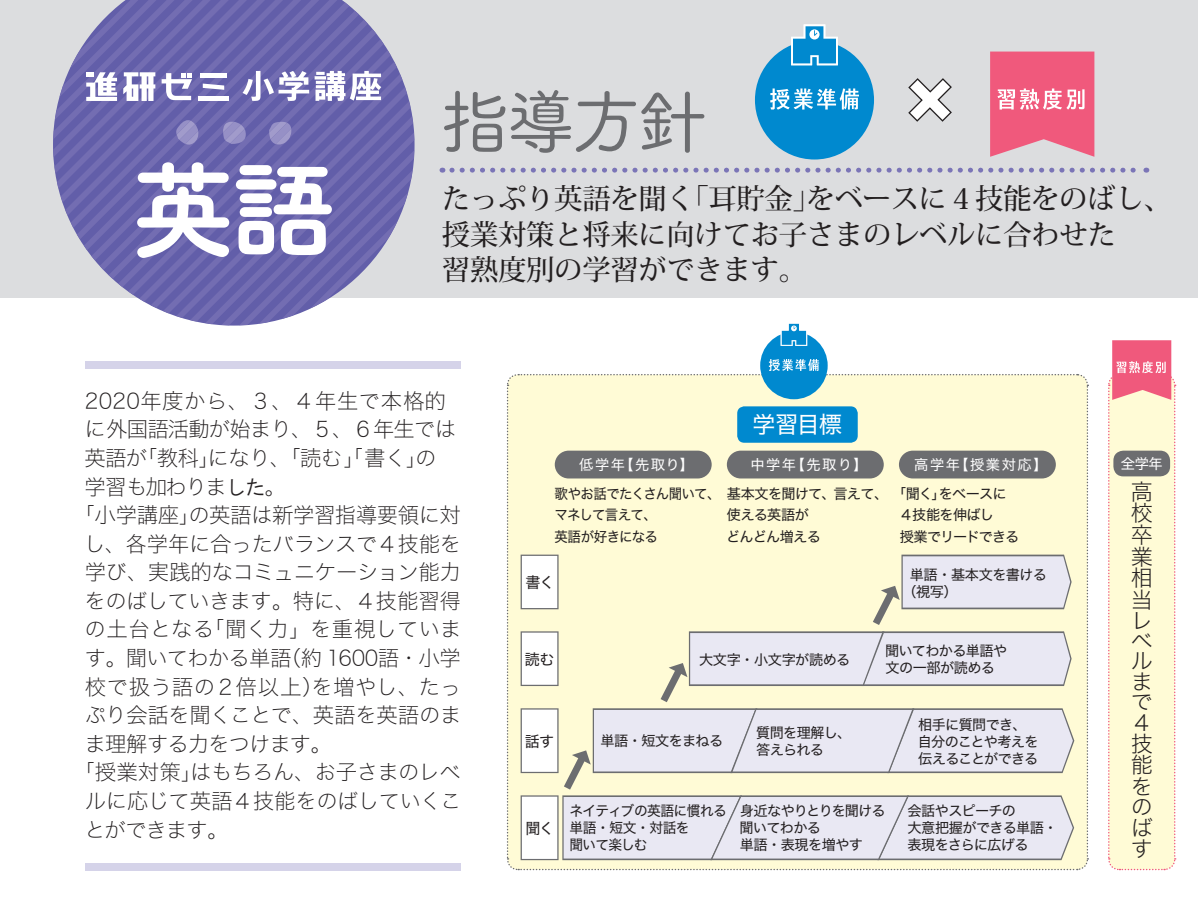
<style>
.page{position:relative;width:1198px;height:911px;background:#fff}
.page>*{position:absolute;margin:0;border:0;box-sizing:border-box;transform-origin:0 0}
.t1{font:106.25px "Tsuku A Rd Gothic Std E";color:#fff}
.t2{font:70.75px "Tsuku A Rd Gothic Std M";color:#6c6d70}
.t3{font:500 28.25px/35.5px "Koz Min Pro";letter-spacing:-.01em;color:#231f20}
.t4{font:23px "Hira Kaku Std W4";color:#fff}
.t5{font:22.25px/21px "Hira Kaku Std W2";color:#231f20;text-align:justify}
.t6{font:21.5px/28.5px "Hira Kaku Std W1";letter-spacing:-.025em;color:#231f20}
.t7{font:21.5px "Hira Kaku Std W1";letter-spacing:-.045em;color:#231f20}
.t8{font:21.5px "Hira Kaku Std W1";letter-spacing:.02em;color:#231f20}
.t9{font:21.5px "Hira Kaku Std W1";color:#231f20}
.t10{font:21.5px "Hira Kaku Std W1";letter-spacing:-.08em;color:#231f20}
.t11{font:15px "Hira Kaku Std W4";letter-spacing:-.06em;color:#231f20}
.t12{font:14.25px/17px "Hira Kaku Std W4";letter-spacing:-.05em;color:#231f20}
.t13{font:14.25px/21.2px "Hira Kaku Std W4";letter-spacing:-.05em;color:#231f20;scale:.95 1}
.t14{font:14.25px "Hira Kaku Std W4";letter-spacing:.1em;color:#fff}
.t15{font:14.25px/21.2px "Hira Kaku Std W4";letter-spacing:-.07em;color:#231f20}
.t16{font:14.25px "Hira Kaku Std W4";letter-spacing:-.03em;color:#231f20}
.s1{font-family:"HGS Gothic M"}
</style>
<div class="page">
<div style="left:0;top:0;width:1198px;height:298px;background:#dcdddf"></div>
<svg style="left:53px;top:0;width:361px;height:325px"></svg>
<svg style="left:452px;top:168px;width:695px;height:5px"></svg>
<svg style="left:990px;top:52px;width:104px;height:105px;background:#ef708e"></svg>
<svg style="left:908px;top:78px;width:44px;height:44px"></svg>
<div style="left:85px;top:361px;width:376px;height:8px;background:#d5d3e9"></div>
<div style="left:85px;top:863px;width:376px;height:7px;background:#d5d3e9"></div>
<svg style="left:1108px;top:340px;width:68px;height:531px;background:#fde9cd"></svg>
<div style="left:1113px;top:450px;width:57px;height:26px;background:#6c6d70;border-radius:10px"></div>
<div style="left:755px;top:40px;width:119px;height:119px;background:#0089cf;border-radius:50%"></div>
<svg style="left:770px;top:88px;width:89px;height:22px"></svg>
<svg style="left:791px;top:24px;width:47px;height:41px"></svg>
<div style="left:760px;top:332px;width:67px;height:67px;background:#0089cf;border-radius:50%"></div>
<svg style="left:780px;top:323px;width:27px;height:23px"></svg>
<svg style="left:506px;top:359px;width:583px;height:512px;background:#e8e8d9"></svg>
<h1 class="t1" style="left:130px;top:126px;width:207px">英語</h1>
<h2 class="t2" style="left:440px;top:68px;width:269px">指導方針</h2>
<h3 class="t3" style="left:806px;top:180px;width:367px">をベースに４技能をのばし、</h3>
<h3 class="t3" style="left:680px;top:180px;width:142px">「耳貯金」</h3>
<h3 class="t3" style="left:442px;top:180px;width:675px">たっぷり英語を聞く<br>授業対策と将来に向けてお子さまのレベルに合わせた習熟度別の学習ができます。</h3>
<p class="t8" style="left:85px;top:384px;width:363px">2020年度から、３、４年生で本格的</p>
<p class="t7" style="left:84px;top:413px;width:373px">に外国語活動が始まり、５、６年生では</p>
<p class="t6" style="left:136px;top:443px;width:302px">「教科になり、「読む「」書くの」</p>
<p class="t6" style="left:84px;top:443px;width:64px">英語が</p>
<p class="t10" style="left:84px;top:470px;width:203px">学習も加わりま<span class="s1">した</span>。</p>
<p class="t6" style="left:73px;top:500px;width:389px">「小学講座の英語は新学習指導要領に対</p>
<p class="t6" style="left:198px;top:443px;width:23px">」</p>
<p class="t6" style="left:179px;top:500px;width:23px">」</p>
<p class="t6" style="left:84px;top:528px;width:379px">し、各学年に合ったバランスで４技能を</p>
<p class="t6" style="left:85px;top:557px;width:378px">学び、実践的なコミュニケーション能力</p>
<p class="t6" style="left:85px;top:586px;width:378px">をのばしていきます。特に、４技能習得</p>
<p class="t9" style="left:203px;top:613px;width:260px">「聞く力」を重視していま</p>
<p class="t6" style="left:85px;top:614px;width:131px">の土台となる</p>
<p class="t6" style="left:280px;top:643px;width:183px">（約 1600語・小学</p>
<p class="t6" style="left:85px;top:643px;width:208px">す。聞いてわかる単語</p>
<p class="t8" style="left:85px;top:670px;width:240px">校で扱う語の２倍以上）</p>
<p class="t6" style="left:85px;top:700px;width:378px">ぷり会話を聞くことで、英語を英語のま</p>
<p class="t7" style="left:84px;top:727px;width:249px">ま理解する力をつけます。</p>
<p class="t6" style="left:73px;top:757px;width:389px">「授業対策はもちろん、お子さまのレベ</p>
<p class="t6" style="left:312px;top:671px;width:152px">を増やし、たっ</p>
<p class="t6" style="left:84px;top:757px;width:379px;text-indent:97px">」<br>ルに応じて英語４技能をのばしていくことができます。</p>
<p class="t4" style="left:752px;top:407px;width:91px">学習目標</p>
<p class="t14" style="left:619px;top:454px;width:76px">【先取り】</p>
<p class="t14" style="left:790px;top:454px;width:79px">【先取り】</p>
<p class="t14" style="left:954px;top:454px;width:95px">【授業対応【</p>
<p class="t14" style="left:579px;top:454px;width:47px">低学年</p>
<p class="t13" style="left:554px;top:483px;width:298px">歌やお話でたくさん聞いて、基本文を聞けて、マネして言えて、<br>英語が好きになる</p>
<p class="t12" style="left:833px;top:485px;width:175px">言えて、「聞くをベースに</p>
<p class="t14" style="left:750px;top:454px;width:47px">中学年</p>
<p class="t14" style="left:914px;top:454px;width:47px">高学年</p>
<p class="t15" style="left:899px;top:483px;width:122px;text-indent:32px">」<br>４技能を伸ばし<br>授業でリードできる</p>
<p class="t12" style="left:726px;top:504px;width:96px;line-height:21.2px">使える英語がどんどん増える</p>
<p class="t11" style="left:525px;top:571px;width:30px">書く</p>
<p class="t12" style="left:902px;top:566px;width:146px;text-indent:7px">単語・基本文を書ける（視写(</p>
<p class="t11" style="left:525px;top:648px;width:31px">読む</p>
<p class="t16" style="left:699px;top:648px;width:153px">大文字・小文字が読める</p>
<p class="t12" style="left:885px;top:642px;width:124px">聞いてわかる単語や</p>
<p class="t12" style="left:885px;top:659px;width:111px">文の一部が読める</p>
<p class="t11" style="left:525px;top:730px;width:31px">話す</p>
<p class="t12" style="left:600px;top:731px;width:124px">単語・短文をまねる</p>
<p class="t12" style="left:756px;top:724px;width:96px">質問を理解し、</p>
<p class="t12" style="left:756px;top:741px;width:69px">答えられる</p>
<p class="t11" style="left:525px;top:817px;width:30px">聞く</p>
<p class="t12" style="left:569px;top:802px;width:159px">ネイティブの英語に慣れる単語・短文・対話を<br>聞いて楽しむ</p>
<p class="t12" style="left:739px;top:802px;width:148px">身近なやりとりを聞ける聞いてわかる<br>単語・表現を増やす</p>
<p class="t12" style="left:917px;top:715px;width:122px">相手に質問でき、自分のことや考えを伝えることができる</p>
<p class="t12" style="left:907px;top:802px;width:152px">会話やスピーチの<br>大意把握ができる単語・表現をさらに広げる</p>
<p class="t14" style="left:1120px;top:453px;width:43px">全学年</p>
<p class="t5" style="left:1130px;top:480px;width:23px">高校卒業相当レベルまで</p>
<p class="t5" style="left:1130px;top:711px;width:19px">４</p>
<p class="t5" style="left:1130px;top:732px;width:23px">技能をのばす</p>
</div>
